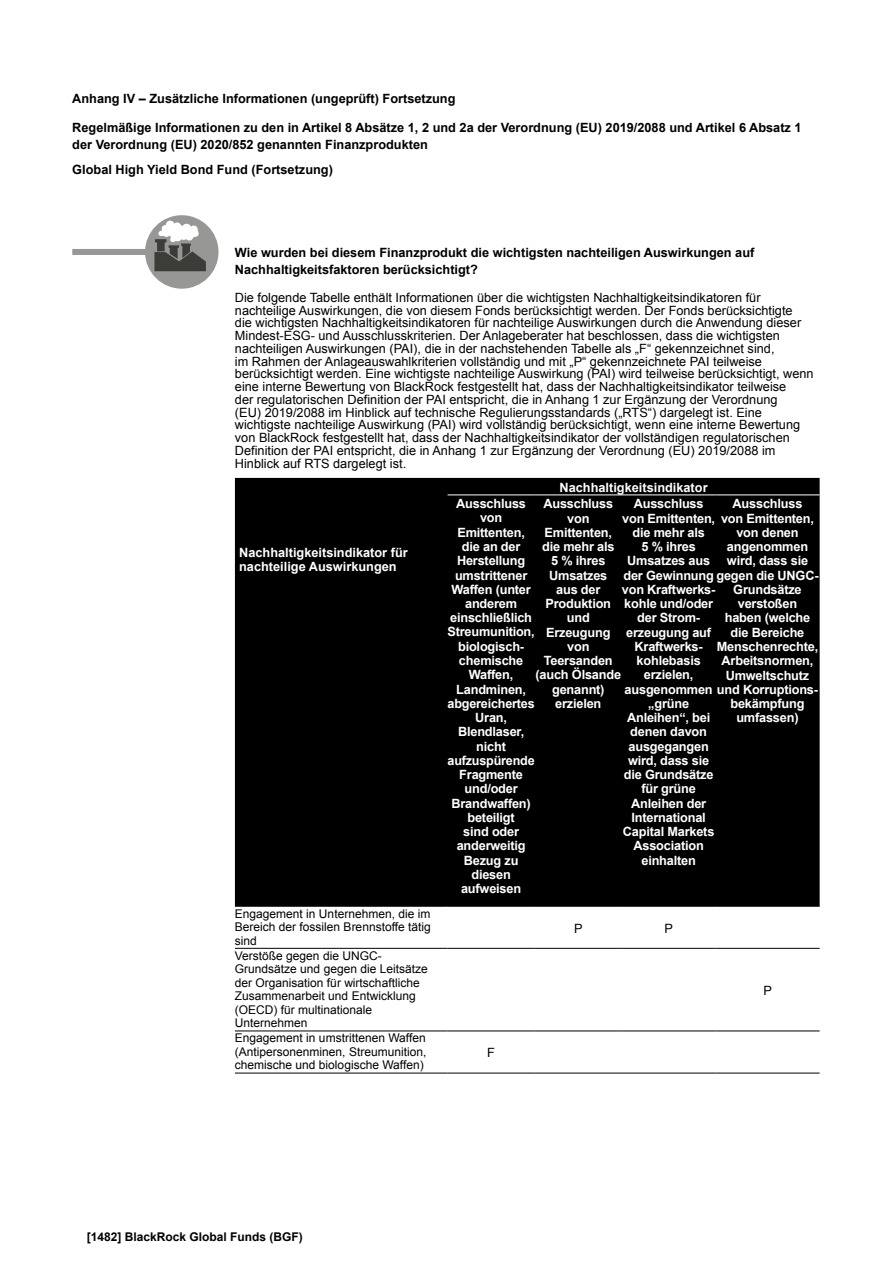
<style>
.page{position:relative;width:893px;height:1263px;background:#fff}
.page>*{position:absolute;margin:0;border:0;box-sizing:border-box;transform-origin:0 0}
.t1{font:12.75px/12.8px "Arial";color:#000}
.t2{font:700 12.75px/14.2px "Arial";letter-spacing:-.015em;color:#fff;text-align:center}
.t3{font:700 12.75px/17.2px "Arial";color:#000}
.t4{font:12px/13.5px "Arial";color:#000;text-align:justify}
.t5{font:700 12px "Arial";color:#000}
</style>
<div class="page">
<div style="left:235px;top:478px;width:585px;height:428px;background:#000"></div>
<hr style="left:448px;top:495px;width:87px;height:1px;background:#fff">
<hr style="left:535px;top:495px;width:87px;height:1px;background:#fff">
<hr style="left:622px;top:495px;width:93px;height:1px;background:#fff">
<hr style="left:715px;top:495px;width:105px;height:1px;background:#fff">
<hr style="left:235px;top:948px;width:213px;height:1px;background:#000">
<hr style="left:235px;top:1031px;width:213px;height:1px;background:#000">
<hr style="left:535px;top:1031px;width:87px;height:1px;background:#000">
<hr style="left:622px;top:1031px;width:93px;height:1px;background:#000">
<hr style="left:235px;top:1073px;width:213px;height:1px;background:#000">
<hr style="left:535px;top:1073px;width:87px;height:1px;background:#000">
<hr style="left:622px;top:1073px;width:93px;height:1px;background:#000">
<hr style="left:448px;top:906px;width:87px;height:1px;background:#000">
<hr style="left:535px;top:906px;width:87px;height:1px;background:#000">
<hr style="left:622px;top:906px;width:93px;height:1px;background:#000">
<hr style="left:715px;top:906px;width:105px;height:1px;background:#000">
<hr style="left:448px;top:948px;width:87px;height:1px;background:#000">
<hr style="left:535px;top:948px;width:87px;height:1px;background:#000">
<hr style="left:622px;top:948px;width:93px;height:1px;background:#000">
<hr style="left:715px;top:948px;width:105px;height:1px;background:#000">
<hr style="left:448px;top:1031px;width:87px;height:1px;background:#000">
<hr style="left:715px;top:1031px;width:105px;height:1px;background:#000">
<hr style="left:448px;top:1073px;width:87px;height:1px;background:#000">
<hr style="left:715px;top:1073px;width:105px;height:1px;background:#000">
<hr style="left:235px;top:906px;width:213px;height:1px;background:#000">
<div style="left:72px;top:249px;width:76px;height:6px;background:#979796"></div>
<div style="left:145px;top:215px;width:74px;height:74px;background:#979796;border-radius:50%"></div>
<svg style="left:154px;top:221px;width:52px;height:50px"></svg>
<p class="t3" style="left:72px;top:90px;width:385px">Anhang IV – Zusätzliche Informationen (ungeprüft) Fortsetzung</p>
<p class="t3" style="left:72px;top:120px;width:731px;line-height:16.5px">Regelmäßige Informationen zu den in Artikel 8 Absätze 1, 2 und 2a der Verordnung (EU) 2019/2088 und Artikel 6 Absatz 1 der Verordnung (EU) 2020/852 genannten Finanzprodukten</p>
<p class="t3" style="left:72px;top:161px;width:262px">Global High Yield Bond Fund (Fortsetzung)</p>
<p class="t3" style="left:235px;top:244px;width:521px">Wie wurden bei diesem Finanzprodukt die wichtigsten nachteiligen Auswirkungen auf<br>Nachhaltigkeitsfaktoren berücksichtigt?</p>
<p class="t1" style="left:235px;top:291px;width:580px">Die folgende Tabelle enthält Informationen über die wichtigsten Nachhaltigkeitsindikatoren für nachteilige Auswirkungen, die von diesem Fonds berücksichtigt werden. Der Fonds berücksichtigte<br>die wichtigsten Nachhaltigkeitsindikatoren für nachteilige Auswirkungen durch die Anwendung dieser Mindest-ESG- und Ausschlusskriterien. Der Anlageberater hat beschlossen, dass die wichtigsten nachteiligen Auswirkungen (PAI), die in der nachstehenden Tabelle als „F“ gekennzeichnet sind,<br>im Rahmen der Anlageauswahlkriterien vollständig und mit „P“ gekennzeichnete PAI teilweise berücksichtigt werden. Eine wichtigste nachteilige Auswirkung (PAI) wird teilweise berücksichtigt, wenn eine interne Bewertung von BlackRock festgestellt hat, dass der Nachhaltigkeitsindikator teilweise<br>der regulatorischen Definition der PAI entspricht, die in Anhang 1 zur Ergänzung der Verordnung<br>(EU) 2019/2088 im Hinblick auf technische Regulierungsstandards („RTS“) dargelegt ist. Eine wichtigste nachteilige Auswirkung (PAI) wird vollständig berücksichtigt, wenn eine interne Bewertung von BlackRock festgestellt hat, dass der Nachhaltigkeitsindikator der vollständigen regulatorischen Definition der PAI entspricht, die in Anhang 1 zur Ergänzung der Verordnung (EU) 2019/2088 im Hinblick auf RTS dargelegt ist.</p>
<p class="t2" style="left:239px;top:546px;width:170px;line-height:13.5px;text-align:left">Nachhaltigkeitsindikator für nachteilige Auswirkungen</p>
<p class="t4" style="left:235px;top:907px;width:197px">Engagement in Unternehmen, die im Bereich der fossilen Brennstoffe tätig sind</p>
<p class="t4" style="left:235px;top:949px;width:194px;text-align:left">Verstöße gegen die UNGC-<br>Grundsätze und gegen die Leitsätze der Organisation für wirtschaftliche<br>Zusammenarbeit und Entwicklung (OECD) für multinationale<br>Unternehmen</p>
<p class="t4" style="left:235px;top:1031px;width:193px">Engagement in umstrittenen Waffen (Antipersonenminen, Streumunition, chemische und biologische Waffen)</p>
<p class="t2" style="left:560px;top:481px;width:150px">Nachhaltigkeitsindikator</p>
<p class="t2" style="left:448px;top:497px;width:89px">Ausschluss von<br>Emittenten, die an der<br>Herstellung umstrittener<br>Waffen (unter anderem einschließlich<br>Streumunition, biologisch&shy;chemische<br>Waffen,<br>Landminen, abgereichertes<br>Uran,<br>Blendlaser, nicht aufzuspürende<br>Fragmente und/oder<br>Brandwaffen) beteiligt<br>sind oder anderweitig<br>Bezug zu diesen aufweisen</p>
<p class="t2" style="left:535px;top:497px;width:87px">Ausschluss von<br>Emittenten, die mehr als<br>5 % ihres<br>Umsatzes<br>aus der<br>Produktion und<br>Erzeugung von<br>Teersanden (auch Ölsande genannt) erzielen</p>
<p class="t2" style="left:634px;top:497px;width:71px">Ausschluss</p>
<p class="t2" style="left:721px;top:497px;width:94px">Ausschluss von Emittenten, von denen angenommen wird, dass sie</p>
<p class="t2" style="left:717px;top:583px;width:103px">Grundsätze verstoßen<br>haben (welche die Bereiche<br>Menschenrechte,<br>Arbeitsnormen,<br>Umweltschutz</p>
<p class="t2" style="left:730px;top:697px;width:76px">bekämpfung umfassen)</p>
<p class="t2" style="left:622px;top:511px;width:94px">von Emittenten,</p>
<p class="t2" style="left:632px;top:526px;width:74px">die mehr als</p>
<p class="t2" style="left:641px;top:540px;width:56px">5 % ihres</p>
<p class="t2" style="left:627px;top:554px;width:84px">Umsatzes aus</p>
<p class="t2" style="left:623px;top:568px;width:197px">der Gewinnung gegen die UNGC-</p>
<p class="t2" style="left:622px;top:583px;width:95px">von Kraftwerks-</p>
<p class="t2" style="left:624px;top:597px;width:90px">kohle und/oder</p>
<p class="t2" style="left:637px;top:611px;width:64px">der Strom-</p>
<p class="t2" style="left:626px;top:625px;width:86px">erzeugung auf</p>
<p class="t2" style="left:635px;top:640px;width:70px">Kraftwerks-</p>
<p class="t2" style="left:637px;top:654px;width:66px">kohlebasis</p>
<p class="t2" style="left:644px;top:668px;width:51px">erzielen,</p>
<p class="t2" style="left:625px;top:683px;width:195px">ausgenommen und Korruptions-</p>
<p class="t2" style="left:648px;top:697px;width:42px">„grüne</p>
<p class="t2" style="left:627px;top:711px;width:85px">Anleihen“, bei</p>
<p class="t2" style="left:630px;top:725px;width:78px">denen davon</p>
<p class="t2" style="left:628px;top:739px;width:82px">ausgegangen</p>
<p class="t2" style="left:628px;top:754px;width:83px">wird, dass sie</p>
<p class="t2" style="left:624px;top:768px;width:91px">die Grundsätze</p>
<p class="t2" style="left:641px;top:782px;width:56px">für grüne</p>
<p class="t2" style="left:631px;top:796px;width:77px">Anleihen der</p>
<p class="t2" style="left:632px;top:811px;width:76px">International</p>
<p class="t2" style="left:623px;top:825px;width:93px">Capital Markets</p>
<p class="t2" style="left:633px;top:839px;width:72px">Association</p>
<p class="t2" style="left:641px;top:853px;width:56px">einhalten</p>
<p class="t1" style="left:487px;top:1046px;width:9px">F</p>
<p class="t1" style="left:574px;top:922px;width:10px">P</p>
<p class="t1" style="left:664px;top:922px;width:10px">P</p>
<p class="t1" style="left:763px;top:984px;width:10px">P</p>
<p class="t5" style="left:87px;top:1229px;width:218px">[1482] BlackRock Global Funds (BGF)</p>
</div>
